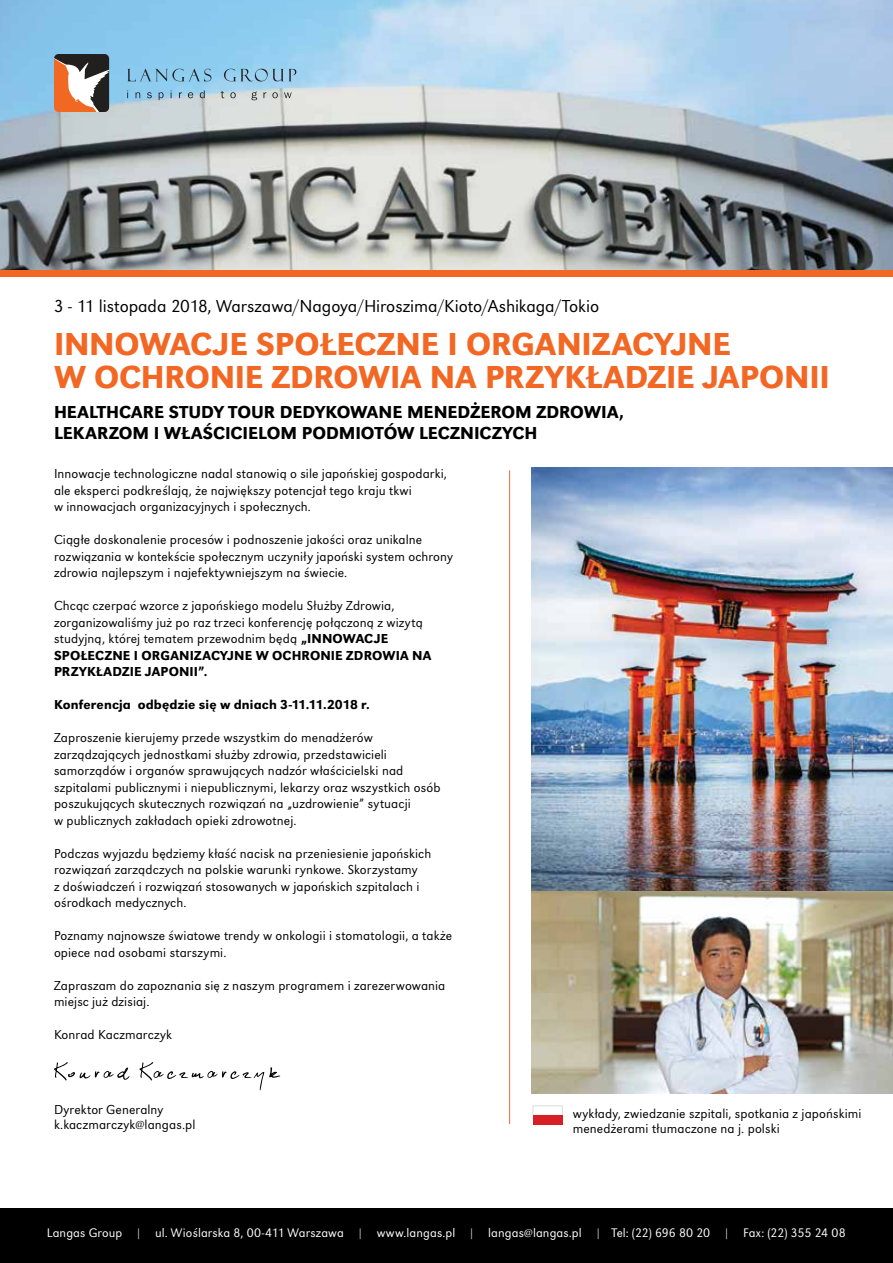
<style>
.page{position:relative;width:893px;height:1263px;background:#fff}
.page>*{position:absolute;margin:0;border:0;box-sizing:border-box;transform-origin:0 0}
.t1{font:500 33px/33px "URW Grotesk TOT";letter-spacing:-.005em;color:#f26724}
.t2{font:500 18px/21px "URW Grotesk TOT";color:#000}
.t3{font:300 18px "URW Grotesk TOT";letter-spacing:-.005em;color:#000}
.t4{font:300 13.5px/16.5px "URW Grotesk TOT";letter-spacing:.01em;color:#000}
.t5{font:500 13.5px "URW Grotesk TOT";letter-spacing:.01em;color:#000}
.t6{font:300 12.9px "URW Grotesk TOT";letter-spacing:.01em;color:#fff}
.s1{font-weight:500}
</style>
<div class="page">
<img style="left:0;top:0;width:893px;height:270px">
<svg style="left:54px;top:54px;width:55px;height:58px"></svg>
<svg style="left:127px;top:69px;width:84px;height:12px"></svg>
<svg style="left:224px;top:69px;width:72px;height:12px"></svg>
<svg style="left:136px;top:92px;width:4px;height:6px"></svg>
<svg style="left:147px;top:92px;width:5px;height:6px"></svg>
<svg style="left:159px;top:92px;width:5px;height:8px"></svg>
<svg style="left:179px;top:92px;width:3px;height:6px"></svg>
<svg style="left:188px;top:92px;width:5px;height:6px"></svg>
<svg style="left:200px;top:90px;width:5px;height:8px"></svg>
<svg style="left:221px;top:91px;width:3px;height:7px"></svg>
<svg style="left:230px;top:92px;width:6px;height:6px"></svg>
<svg style="left:251px;top:92px;width:6px;height:8px"></svg>
<svg style="left:263px;top:92px;width:3px;height:6px"></svg>
<svg style="left:272px;top:92px;width:6px;height:6px"></svg>
<svg style="left:284px;top:92px;width:8px;height:6px"></svg>
<div style="left:0;top:1209px;width:892px;height:54px;background:#000"></div>
<svg style="left:54px;top:1062px;width:226px;height:28px"></svg>
<svg style="left:533px;top:1105px;width:30px;height:20px"></svg>
<img style="left:531px;top:468px;width:362px;height:423px">
<img style="left:531px;top:891px;width:362px;height:202px">
<div style="left:0;top:270px;width:893px;height:7px;background:#f26724"></div>
<hr style="left:509px;top:470px;width:1px;height:654px;background:#f26739">
<h2 class="t3" style="left:54px;top:296px;width:547px">3 - 11 listopada 2018, Warszawa/Nagoya/Hiroszima/Kioto/Ashikaga/Tokio</h2>
<h1 class="t1" style="left:54px;top:327px;width:777px">INNOWACJE SPOŁECZNE I ORGANIZACYJNE<br>W OCHRONIE ZDROWIA NA PRZYKŁADZIE JAPONII</h1>
<h2 class="t2" style="left:54px;top:401px;width:571px">HEALTHCARE STUDY TOUR DEDYKOWANE MENEDŻEROM ZDROWIA,<br>LEKARZOM I WŁAŚCICIELOM PODMIOTÓW LECZNICZYCH</h2>
<p class="t4" style="left:54px;top:465px;width:394px">Innowacje technologiczne nadal stanowią o sile japońskiej gospodarki, ale eksperci podkreślają, że największy potencjał tego kraju tkwi<br>w innowacjach organizacyjnych i społecznych.</p>
<p class="t4" style="left:54px;top:531px;width:400px">Ciągłe doskonalenie procesów i podnoszenie jakości oraz unikalne rozwiązania w kontekście społecznym uczyniły japoński system ochrony zdrowia najlepszym i najefektywniejszym na świecie.</p>
<p class="t4" style="left:54px;top:597px;width:379px">Chcąc czerpać wzorce z japońskiego modelu Służby Zdrowia, zorganizowaliśmy już po raz trzeci konferencję połączoną z wizytą studyjną, której tematem przewodnim będą <span class="s1">„INNOWACJE SPOŁECZNE I ORGANIZACYJNE W OCHRONIE ZDROWIA NA PRZYKŁADZIE JAPONII”.</span></p>
<p class="t5" style="left:54px;top:697px;width:317px">Konferencja odbędzie się w dniach 3-11.11.2018 r.</p>
<p class="t4" style="left:54px;top:729px;width:388px">Zaproszenie kierujemy przede wszystkim do menadżerów zarządzających jednostkami służby zdrowia, przedstawicieli samorządów i organów sprawujących nadzór właścicielski nad szpitalami publicznymi i niepublicznymi, lekarzy oraz wszystkich osób poszukujących skutecznych rozwiązań na „uzdrowienie” sytuacji<br>w publicznych zakładach opieki zdrowotnej.</p>
<p class="t4" style="left:54px;top:845px;width:379px">Podczas wyjazdu będziemy kłaść nacisk na przeniesienie japońskich rozwiązań zarządczych na polskie warunki rynkowe. Skorzystamy<br>z doświadczeń i rozwiązań stosowanych w japońskich szpitalach i ośrodkach medycznych.</p>
<p class="t4" style="left:54px;top:927px;width:400px">Poznamy najnowsze światowe trendy w onkologii i stomatologii, a także opiece nad osobami starszymi.</p>
<p class="t4" style="left:54px;top:977px;width:393px">Zapraszam do zapoznania się z naszym programem i zarezerwowania miejsc już dzisiaj.</p>
<p class="t4" style="left:54px;top:1026px;width:119px">Konrad Kaczmarczyk</p>
<p class="t4" style="left:54px;top:1102px;width:143px;line-height:15px">Dyrektor Generalny k.kaczmarczyk@langas.pl</p>
<p class="t4" style="left:573px;top:1106px;width:290px;line-height:15px">wykłady, zwiedzanie szpitali, spotkania z japońskimi menedżerami tłumaczone na j. polski</p>
<p class="t6" style="left:47px;top:1225px;width:800px">Langas Group | ul. Wioślarska 8, 00-411 Warszawa | www.langas.pl | langas@langas.pl | Tel: (22) 696 80 20 | Fax: (22) 355 24 08</p>
</div>
